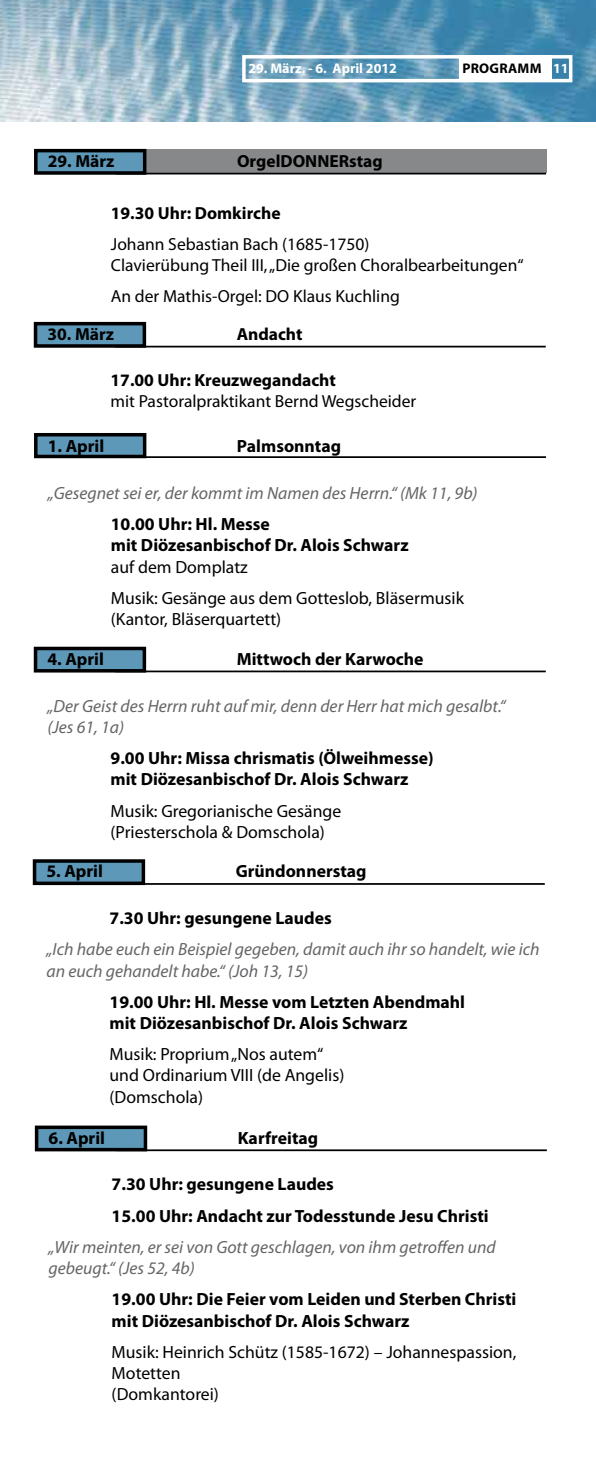
<style>
.page{position:relative;width:596px;height:1474px;background:#fff}
.page>*{position:absolute;margin:0;border:0;box-sizing:border-box;transform-origin:0 0}
.t1{font:700 17.68px/21.2px "Myriad Pro";color:#000}
.t2{font:italic 17.68px/21.2px "Myriad Pro";color:#646567}
.t3{font:17.68px/21.2px "Myriad Pro";color:#000}
.t4{font:17.5px/21px "Myriad Pro";color:#000}
.t5{font:700 17.5px "Myriad Pro";color:#000}
.t6{font:700 14px "Myriad Pro";color:#fff}
.t7{font:700 14px "Myriad Pro";letter-spacing:.02em;color:#000}
.s1{color:#fff}
</style>
<div class="page">
<img style="left:0;top:0;width:595px;height:121px">
<div style="left:242px;top:55px;width:330px;height:27px;border:4px solid #fff"></div>
<div style="left:459px;top:55px;width:92px;height:27px;background:#fff"></div>
<div style="left:34px;top:149px;width:512px;height:24px;background:#87888a"></div>
<hr style="left:115px;top:173px;width:430px;height:1px;background:#000">
<div style="left:36px;top:151px;width:109px;height:22px;background:#5e98b8"></div>
<div style="left:34px;top:149px;width:112px;height:26px;border:4px solid #000"></div>
<hr style="left:115px;top:456px;width:430px;height:2px;background:#000">
<div style="left:36px;top:435px;width:108px;height:21px;background:#5e98b8"></div>
<div style="left:34px;top:433px;width:112px;height:25px;border:4px solid #000"></div>
<hr style="left:115px;top:670px;width:430px;height:2px;background:#000">
<div style="left:35px;top:648px;width:109px;height:22px;background:#5e98b8"></div>
<div style="left:34px;top:646px;width:112px;height:26px;border:4px solid #000"></div>
<hr style="left:114px;top:883px;width:430px;height:1px;background:#000">
<div style="left:34px;top:861px;width:109px;height:22px;background:#5e98b8"></div>
<div style="left:33px;top:859px;width:112px;height:26px;border:4px solid #000"></div>
<hr style="left:116px;top:1149px;width:430px;height:2px;background:#000">
<div style="left:37px;top:1127px;width:108px;height:22px;background:#5e98b8"></div>
<div style="left:35px;top:1125px;width:112px;height:26px;border:4px solid #000"></div>
<hr style="left:115px;top:346px;width:430px;height:1px;background:#000">
<div style="left:35px;top:324px;width:109px;height:22px;background:#5e98b8"></div>
<div style="left:34px;top:322px;width:112px;height:26px;border:4px solid #000"></div>
<p class="t6" style="left:248px;top:59px;width:150px">29. März. - 6. April 2012</p>
<p class="t7" style="left:462px;top:59px;width:108px">Programm <span class="s1">11</span></p>
<p class="t5" style="left:48px;top:150px;width:68px">29. März</p>
<p class="t5" style="left:237px;top:150px;width:80px">OrgelDONNER</p>
<p class="t5" style="left:349px;top:150px;width:35px">stag</p>
<p class="t5" style="left:111px;top:202px;width:171px">19.30 Uhr: Domkirche</p>
<p class="t4" style="left:111px;top:233px;width:414px">Johann Sebastian Bach (1685-1750)<br>Clavierübung Theil III, „Die großen Choralbearbeitungen“</p>
<p class="t4" style="left:111px;top:285px;width:290px">An der Mathis-Orgel: DO Klaus Kuchling</p>
<p class="t5" style="left:47px;top:323px;width:68px">30. März</p>
<p class="t5" style="left:236px;top:323px;width:67px">Andacht</p>
<p class="t5" style="left:110px;top:369px;width:227px">17.00 Uhr: Kreuzwegandacht</p>
<p class="t4" style="left:110px;top:390px;width:307px">mit Pastoralpraktikant Bernd Wegscheider</p>
<p class="t1" style="left:48px;top:435px;width:94px">1. April P</p>
<p class="t1" style="left:247px;top:435px;width:96px">almsonntag</p>
<p class="t2" style="left:48px;top:482px;width:431px">„Gesegnet sei er, der kommt im Namen des Herrn.“ (Mk 11, 9b)</p>
<p class="t1" style="left:111px;top:513px;width:299px">10.00 Uhr: Hl. Messe<br>mit Diözesanbischof Dr. Alois Schwarz</p>
<p class="t3" style="left:111px;top:551px;width:354px;line-height:31.2px">auf dem Domplatz<br>Musik: Gesänge aus dem Gotteslob, Bläsermusik</p>
<p class="t3" style="left:111px;top:608px;width:172px">(Kantor, Bläserquartett)</p>
<p class="t1" style="left:47px;top:648px;width:95px">4. April M</p>
<p class="t1" style="left:251px;top:648px;width:173px">ittwoch der Karwoche</p>
<p class="t2" style="left:47px;top:695px;width:459px">„Der Geist des Herrn ruht auf mir, denn der Herr hat mich gesalbt.“ (Jes 61, 1a)</p>
<p class="t1" style="left:110px;top:747px;width:324px">9.00 Uhr: Missa chrismatis (Ölweihmesse) mit Diözesanbischof Dr. Alois Schwarz</p>
<p class="t3" style="left:110px;top:799px;width:232px">Musik: Gregorianische Gesänge (Priesterschola &amp; Domschola)</p>
<p class="t1" style="left:46px;top:860px;width:94px">5. April G</p>
<p class="t1" style="left:248px;top:860px;width:120px">ründonnerstag</p>
<p class="t1" style="left:109px;top:907px;width:224px">7.30 Uhr: gesungene Laudes</p>
<p class="t2" style="left:46px;top:938px;width:494px">„Ich habe euch ein Beispiel gegeben, damit auch ihr so handelt, wie ich an euch gehandelt habe.“ (Joh 13, 15)</p>
<p class="t1" style="left:109px;top:990px;width:357px">19.00 Uhr: Hl. Messe vom Letzten Abendmahl mit Diözesanbischof Dr. Alois Schwarz</p>
<p class="t3" style="left:109px;top:1043px;width:236px">Musik: Proprium „Nos autem“ und Ordinarium VIII (de Angelis) (Domschola)</p>
<p class="t1" style="left:49px;top:1126px;width:94px">6. April K</p>
<p class="t1" style="left:248px;top:1126px;width:71px">arfreitag</p>
<p class="t1" style="left:112px;top:1168px;width:378px;line-height:31.2px">7.30 Uhr: gesungene Laudes<br>15.00 Uhr: Andacht zur Todesstunde Jesu Christi</p>
<p class="t2" style="left:49px;top:1236px;width:448px">„Wir meinten, er sei von Gott geschlagen, von ihm getroffen und gebeugt.“ (Jes 52, 4b)</p>
<p class="t1" style="left:112px;top:1288px;width:406px">19.00 Uhr: Die Feier vom Leiden und Sterben Christi mit Diözesanbischof Dr. Alois Schwarz</p>
<p class="t3" style="left:112px;top:1340px;width:406px">Musik: Heinrich Schütz (1585-1672) – Johannespassion,<br>Motetten<br>(Domkantorei)</p>
</div>
